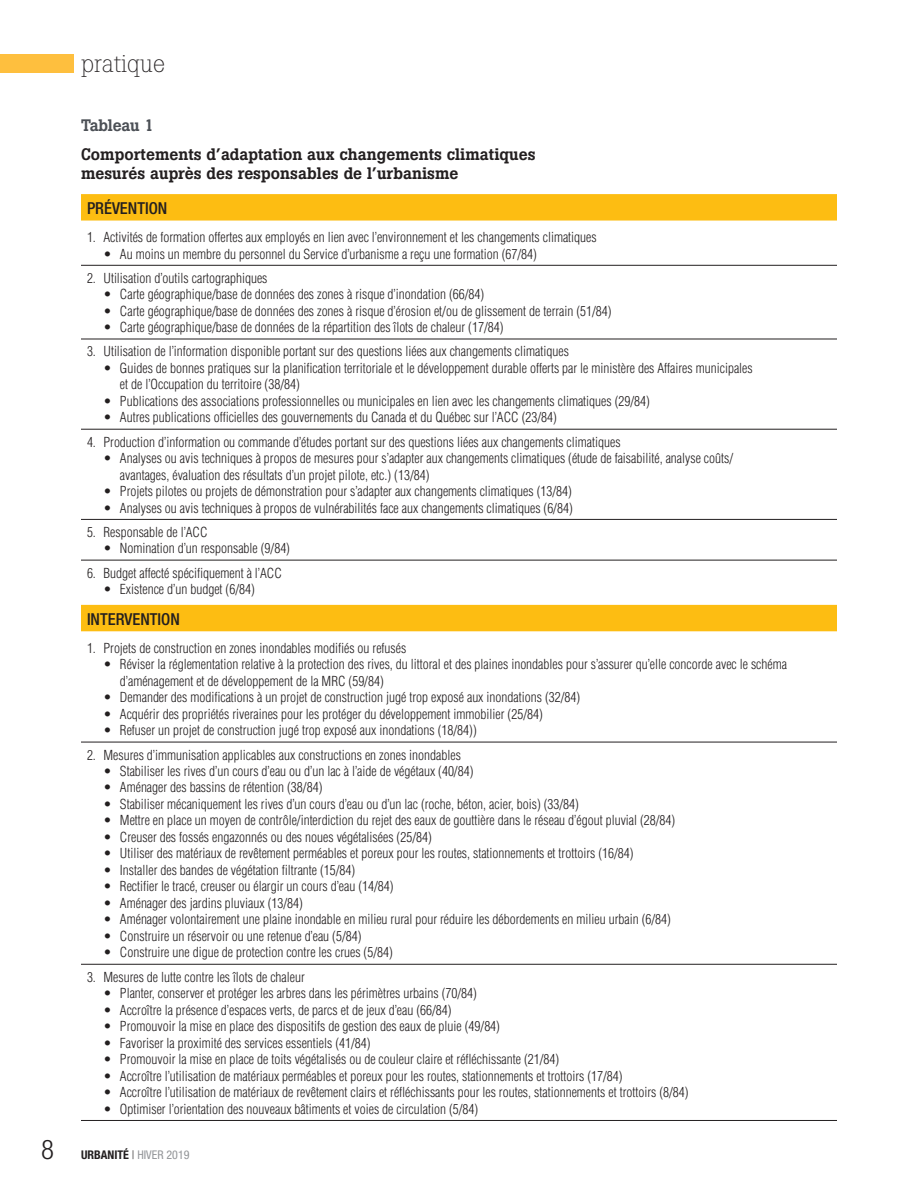
<style>
.page{position:relative;width:918px;height:1188px;background:#fff}
.page>*{position:absolute;margin:0;border:0;box-sizing:border-box;transform-origin:0 0}
.t1{font:300 condensed 27px "Helvetica Neue";color:#231f20}
.t2{font:300 24px "Boton";color:#231f20}
.t3{font:500 16.5px/19.5px "Boton";color:#231f20}
.t4{font:500 condensed 16.5px "Helvetica Neue";color:#231f20}
.t5{font:500 16.5px "Boton";letter-spacing:-.015em;color:#4c5056}
.t6{font:300 condensed 13.5px/16.5px "Helvetica";color:#231f20}
.t7{font:condensed 12px "Helvetica Neue";color:#939598}
.s1{font-weight:700;color:#231f20}
.s2{font-weight:300;color:#231f20}
</style>
<div class="page">
<div style="left:0;top:54px;width:73px;height:18px;background:#febf3e"></div>
<svg style="left:81px;top:194px;width:756px;height:437px"></svg>
<hr style="left:81px;top:265px;width:756px;height:1px;background:#231f20">
<hr style="left:81px;top:339px;width:756px;height:1px;background:#231f20">
<hr style="left:81px;top:429px;width:756px;height:1px;background:#231f20">
<hr style="left:81px;top:519px;width:756px;height:1px;background:#231f20">
<hr style="left:81px;top:560px;width:756px;height:1px;background:#231f20">
<hr style="left:81px;top:742px;width:756px;height:1px;background:#231f20">
<hr style="left:81px;top:964px;width:756px;height:1px;background:#231f20">
<hr style="left:81px;top:1120px;width:756px;height:1px;background:#231f20">
<h2 class="t2" style="left:81px;top:49px;width:86px">pratique</h2>
<p class="t5" style="left:81px;top:116px;width:74px">Tableau 1</p>
<p class="t3" style="left:81px;top:144px;width:456px">Comportements d’adaptation aux changements climatiques mesurés auprès des responsables de l’urbanisme</p>
<p class="t4" style="left:87px;top:198px;width:82px">PRÉVENTION</p>
<p class="t6" style="left:87px;top:229px;width:511px">1. Activités de formation offertes aux employés en lien avec l’environnement et les changements climatiques</p>
<p class="t6" style="left:103px;top:245px;width:435px">• Au moins un membre du personnel du Service d’urbanisme a reçu une formation (67/84)</p>
<p class="t6" style="left:87px;top:270px;width:182px">2. Utilisation d’outils cartographiques</p>
<p class="t6" style="left:103px;top:286px;width:382px">• Carte géographique/base de données des zones à risque d’inondation (66/84)</p>
<p class="t6" style="left:103px;top:303px;width:510px">• Carte géographique/base de données des zones à risque d’érosion et/ou de glissement de terrain (51/84)</p>
<p class="t6" style="left:103px;top:319px;width:402px">• Carte géographique/base de données de la répartition des îlots de chaleur (17/84)</p>
<p class="t6" style="left:87px;top:343px;width:483px">3. Utilisation de l’information disponible portant sur des questions liées aux changements climatiques</p>
<p class="t6" style="left:120px;top:360px;width:634px;text-indent:-16px">• Guides de bonnes pratiques sur la planification territoriale et le développement durable offerts par le ministère des Affaires municipales et de l’Occupation du territoire (38/84)</p>
<p class="t6" style="left:103px;top:393px;width:548px">• Publications des associations professionnelles ou municipales en lien avec les changements climatiques (29/84)</p>
<p class="t6" style="left:103px;top:409px;width:455px">• Autres publications officielles des gouvernements du Canada et du Québec sur l’ACC (23/84)</p>
<p class="t6" style="left:87px;top:433px;width:535px">4. Production d’information ou commande d’études portant sur des questions liées aux changements climatiques</p>
<p class="t6" style="left:120px;top:450px;width:615px;text-indent:-16px">• Analyses ou avis techniques à propos de mesures pour s’adapter aux changements climatiques (étude de faisabilité, analyse coûts/ avantages, évaluation des résultats d’un projet pilote, etc.) (13/84)</p>
<p class="t6" style="left:103px;top:483px;width:470px">• Projets pilotes ou projets de démonstration pour s’adapter aux changements climatiques (13/84)</p>
<p class="t6" style="left:103px;top:499px;width:471px">• Analyses ou avis techniques à propos de vulnérabilités face aux changements climatiques (6/84)</p>
<p class="t6" style="left:87px;top:524px;width:122px">5. Responsable de l’ACC</p>
<p class="t6" style="left:103px;top:540px;width:188px">• Nomination d’un responsable (9/84)</p>
<p class="t6" style="left:87px;top:564px;width:196px">6. Budget affecté spécifiquement à l’ACC</p>
<p class="t6" style="left:103px;top:581px;width:153px">• Existence d’un budget (6/84)</p>
<p class="t4" style="left:87px;top:609px;width:94px">INTERVENTION</p>
<p class="t6" style="left:87px;top:640px;width:321px">1. Projets de construction en zones inondables modifiés ou refusés</p>
<p class="t6" style="left:120px;top:656px;width:669px;text-indent:-16px">• Réviser la réglementation relative à la protection des rives, du littoral et des plaines inondables pour s’assurer qu’elle concorde avec le schéma d’aménagement et de développement de la MRC (59/84)</p>
<p class="t6" style="left:103px;top:689px;width:478px">• Demander des modifications à un projet de construction jugé trop exposé aux inondations (32/84)</p>
<p class="t6" style="left:103px;top:706px;width:441px">• Acquérir des propriétés riveraines pour les protéger du développement immobilier (25/84)</p>
<p class="t6" style="left:103px;top:722px;width:375px">• Refuser un projet de construction jugé trop exposé aux inondations (18/84))</p>
<p class="t6" style="left:87px;top:746px;width:376px">2. Mesures d’immunisation applicables aux constructions en zones inondables</p>
<p class="t6" style="left:103px;top:763px;width:371px">• Stabiliser les rives d’un cours d’eau ou d’un lac à l’aide de végétaux (40/84)</p>
<p class="t6" style="left:103px;top:779px;width:220px">• Aménager des bassins de rétention (38/84)</p>
<p class="t6" style="left:103px;top:796px;width:477px">• Stabiliser mécaniquement les rives d’un cours d’eau ou d’un lac (roche, béton, acier, bois) (33/84)</p>
<p class="t6" style="left:103px;top:812px;width:573px">• Mettre en place un moyen de contrôle/interdiction du rejet des eaux de gouttière dans le réseau d’égout pluvial (28/84)</p>
<p class="t6" style="left:103px;top:829px;width:330px">• Creuser des fossés engazonnés ou des noues végétalisées (25/84)</p>
<p class="t6" style="left:103px;top:845px;width:532px">• Utiliser des matériaux de revêtement perméables et poreux pour les routes, stationnements et trottoirs (16/84)</p>
<p class="t6" style="left:103px;top:862px;width:253px">• Installer des bandes de végétation filtrante (15/84)</p>
<p class="t6" style="left:103px;top:878px;width:292px">• Rectifier le tracé, creuser ou élargir un cours d’eau (14/84)</p>
<p class="t6" style="left:103px;top:895px;width:201px">• Aménager des jardins pluviaux (13/84)</p>
<p class="t6" style="left:103px;top:911px;width:569px">• Aménager volontairement une plaine inondable en milieu rural pour réduire les débordements en milieu urbain (6/84)</p>
<p class="t6" style="left:103px;top:928px;width:260px">• Construire un réservoir ou une retenue d’eau (5/84)</p>
<p class="t6" style="left:103px;top:944px;width:291px">• Construire une digue de protection contre les crues (5/84)</p>
<p class="t6" style="left:87px;top:968px;width:219px">3. Mesures de lutte contre les îlots de chaleur</p>
<p class="t6" style="left:103px;top:985px;width:375px">• Planter, conserver et protéger les arbres dans les périmètres urbains (70/84)</p>
<p class="t6" style="left:103px;top:1001px;width:350px">• Accroître la présence d’espaces verts, de parcs et de jeux d’eau (66/84)</p>
<p class="t6" style="left:103px;top:1018px;width:398px">• Promouvoir la mise en place des dispositifs de gestion des eaux de pluie (49/84)</p>
<p class="t6" style="left:103px;top:1034px;width:269px">• Favoriser la proximité des services essentiels (41/84)</p>
<p class="t6" style="left:103px;top:1051px;width:457px">• Promouvoir la mise en place de toits végétalisés ou de couleur claire et réfléchissante (21/84)</p>
<p class="t6" style="left:103px;top:1067px;width:521px">• Accroître l’utilisation de matériaux perméables et poreux pour les routes, stationnements et trottoirs (17/84)</p>
<p class="t6" style="left:103px;top:1084px;width:587px">• Accroître l’utilisation de matériaux de revêtement clairs et réfléchissants pour les routes, stationnements et trottoirs (8/84)</p>
<p class="t6" style="left:103px;top:1100px;width:376px">• Optimiser l’orientation des nouveaux bâtiments et voies de circulation (5/84)</p>
<h1 class="t1" style="left:41px;top:1134px;width:14px">8</h1>
<p class="t7" style="left:81px;top:1148px;width:110px"><span class="s1">URBANITÉ</span> <span class="s2">|</span> HIVER 2019</p>
</div>
